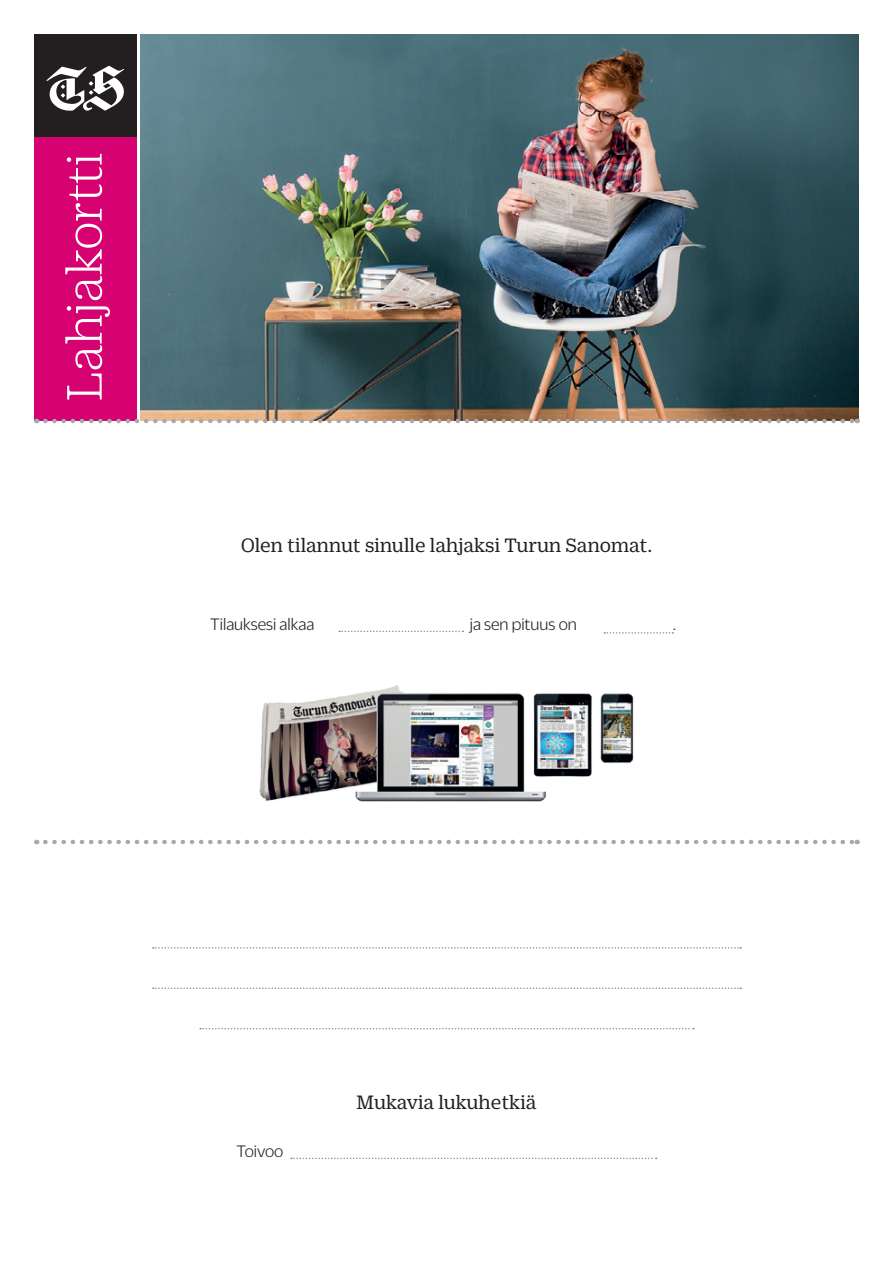
<style>
.page{position:relative;width:893px;height:1263px;background:#fff}
.page>*{position:absolute;margin:0;border:0;box-sizing:border-box;transform-origin:0 0}
.t1{font:300 54px "Duplicate Ionic";color:#fff}
.t2{font:21px "Duplicate Ionic";color:#231f20}
.t3{font:300 18px "Duplicate Sans";color:#231f20}
</style>
<div class="page">
<img style="left:140px;top:34px;width:719px;height:386px">
<div style="left:34px;top:34px;width:102px;height:386px;background:#d60271"></div>
<div style="left:34px;top:34px;width:102px;height:102px;background:#231f20"></div>
<svg style="left:46px;top:66px;width:78px;height:45px"></svg>
<svg style="left:153px;top:947px;width:588px;height:2px"></svg>
<svg style="left:153px;top:987px;width:588px;height:2px"></svg>
<svg style="left:200px;top:1028px;width:494px;height:1px"></svg>
<svg style="left:291px;top:1158px;width:366px;height:1px"></svg>
<svg style="left:339px;top:631px;width:124px;height:1px"></svg>
<svg style="left:604px;top:632px;width:69px;height:2px"></svg>
<img style="left:259px;top:685px;width:375px;height:117px">
<svg style="left:45px;top:419px;width:813px;height:4px"></svg>
<svg style="left:45px;top:840px;width:813px;height:4px"></svg>
<h1 class="t1" style="left:49px;top:401px;width:250px;rotate:-90deg">Lahjakortti</h1>
<p class="t2" style="left:241px;top:530px;width:413px">Olen tilannut sinulle lahjaksi Turun Sanomat.</p>
<p class="t3" style="left:210px;top:613px;width:106px">Tilauksesi alkaa</p>
<p class="t3" style="left:470px;top:613px;width:109px">ja sen pituus on</p>
<p class="t3" style="left:673px;top:613px;width:5px">.</p>
<p class="t3" style="left:237px;top:1140px;width:48px">Toivoo</p>
<p class="t2" style="left:356px;top:1088px;width:181px">Mukavia lukuhetkiä</p>
</div>
